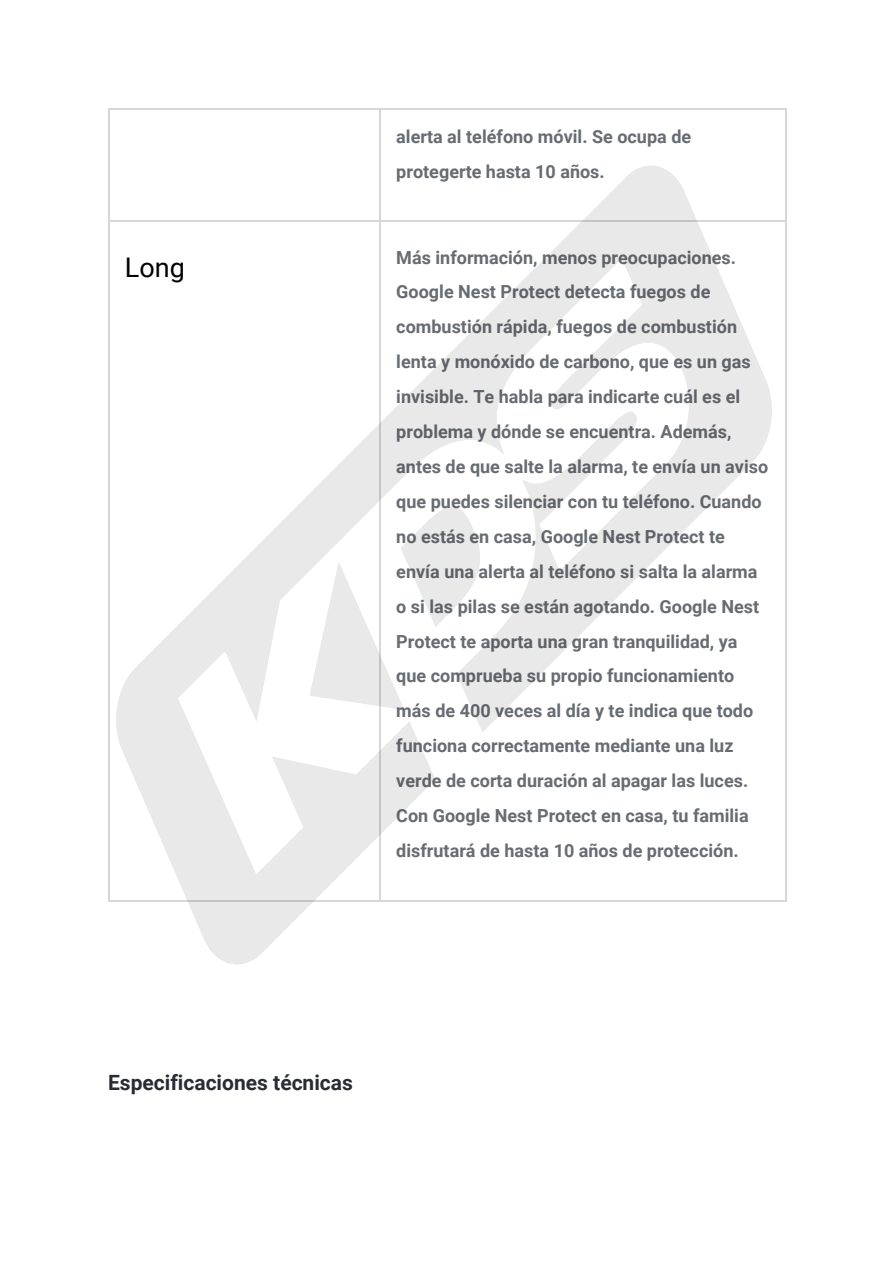
<style>
.page{position:relative;width:894px;height:1265px;background:#fff}
.page>*{position:absolute;margin:0;border:0;box-sizing:border-box;transform-origin:0 0}
.t1{font:27px "Roboto";color:#000}
.t2{font:700 21px "Roboto";color:#292d33}
.t3{font:700 18px/35px "Roboto";color:#676c72}
</style>
<div class="page">
<hr style="left:379px;top:900px;width:408px;height:1px;background:#d7d7d7">
<hr style="left:786px;top:221px;width:1px;height:680px;background:#d7d7d7">
<hr style="left:108px;top:900px;width:273px;height:1px;background:#d7d7d7">
<hr style="left:108px;top:221px;width:1px;height:680px;background:#d7d7d7">
<hr style="left:379px;top:108px;width:408px;height:1px;background:#d7d7d7">
<hr style="left:379px;top:221px;width:408px;height:1px;background:#d7d7d7">
<hr style="left:786px;top:108px;width:1px;height:114px;background:#d7d7d7">
<hr style="left:108px;top:108px;width:273px;height:1px;background:#d7d7d7">
<hr style="left:108px;top:221px;width:273px;height:1px;background:#d7d7d7">
<hr style="left:108px;top:108px;width:1px;height:114px;background:#d7d7d7">
<hr style="left:379px;top:108px;width:2px;height:114px;background:#d7d7d7">
<svg style="left:116px;top:166px;width:656px;height:798px"></svg>
<svg style="left:310px;top:505px;width:177px;height:205px"></svg>
<p class="t3" style="left:396px;top:118px;width:296px">alerta al teléfono móvil. Se ocupa de protegerte hasta 10 años.</p>
<h1 class="t1" style="left:125px;top:248px;width:62px">Long</h1>
<p class="t3" style="left:396px;top:239px;width:373px">Más información, menos preocupaciones.<br>Google Nest Protect detecta fuegos de combustión rápida, fuegos de combustión lenta y monóxido de carbono, que es un gas invisible. Te habla para indicarte cuál es el problema y dónde se encuentra. Además, antes de que salte la alarma, te envía un aviso que puedes silenciar con tu teléfono. Cuando no estás en casa, Google Nest Protect te envía una alerta al teléfono si salta la alarma o si las pilas se están agotando. Google Nest Protect te aporta una gran tranquilidad, ya que comprueba su propio funcionamiento más de 400 veces al día y te indica que todo funciona correctamente mediante una luz verde de corta duración al apagar las luces.<br>Con Google Nest Protect en casa, tu familia disfrutará de hasta 10 años de protección.</p>
<p class="t2" style="left:108px;top:1068px;width:246px">Especificaciones técnicas</p>
</div>
